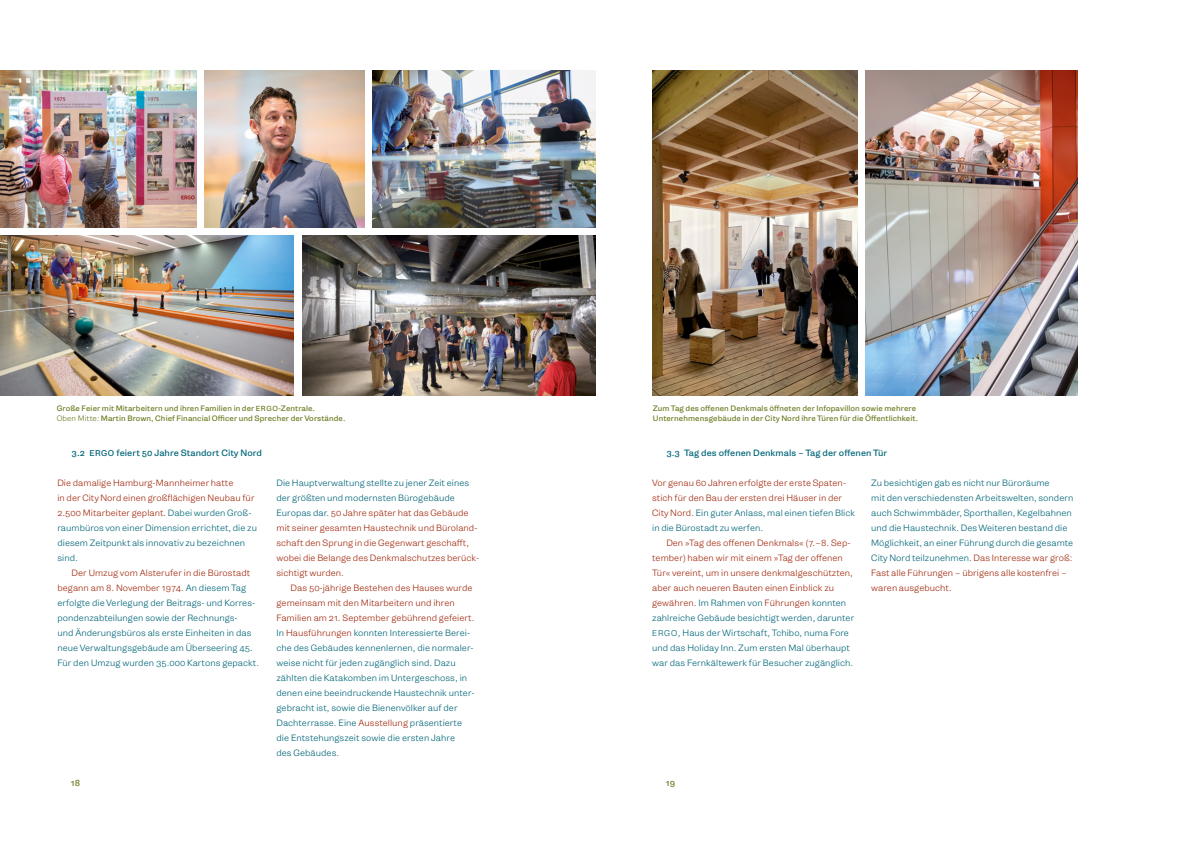
<style>
.page{position:relative;width:1191px;height:842px;background:#fff}
.page>*{position:absolute;margin:0;border:0;box-sizing:border-box;transform-origin:0 0}
.grund{font:300 8.7px/15px "Gira Sans";letter-spacing:.005em;color:#006578}
.grund_oE{font:300 8.7px/15px "Gira Sans";letter-spacing:.005em;color:#006578}
.grund_oE-2{font:300 8.7px/15px "Gira Sans";letter-spacing:.005em;color:#a12a0f}
.ue02{font:8.7px "Gira Sans";letter-spacing:.005em;color:#006578}
.Pagina{font:8.7px "Gira Sans";color:#6c7c23}
.BU{font:7.5px/10.5px "Gira Sans";letter-spacing:.01em;color:#6c7c23}
.s1{font-size:7px}
.s2{font-weight:300}
.s3{font-size:8px}
.s4{color:#a12a0f}
.s5{color:#006578}
</style>
<div class="page">
<img style="left:2px;top:70px;width:194px;height:157px">
<img style="left:372px;top:70px;width:223px;height:157px">
<img style="left:652px;top:70px;width:205px;height:325px">
<img style="left:865px;top:70px;width:212px;height:325px">
<img style="left:302px;top:236px;width:293px;height:159px">
<img style="left:2px;top:236px;width:291px;height:159px">
<img style="left:204px;top:70px;width:160px;height:157px">
<hr style="left:595px;top:0;width:1px;height:842px;background:#000">
<p class="BU" style="left:57px;top:403px;width:290px">Große Feier mit Mitarbeitern und ihren Familien in der <span class="s1">ERGO</span>-Zentrale.<br><span class="s2">Oben Mitte:</span> Martin Brown, Chief Financial Officer und Sprecher der Vorstände.</p>
<p class="BU" style="left:653px;top:403px;width:267px">Zum Tag des offenen Denkmals öffneten der Infopavillon sowie mehrere<br>Unternehmensgebäude in der City Nord ihre Türen für die Öffentlichkeit.</p>
<p class="ue02" style="left:72px;top:447px;width:192px">3.2 <span class="s3">ERGO</span> feiert 50 Jahre Standort City Nord</p>
<p class="ue02" style="left:666px;top:447px;width:222px">3.3 Tag des offenen Denkmals – Tag der offenen Tür</p>
<p class="grund_oE" style="left:57px;top:475px;width:201px"><span class="s4">Die damalige Hamburg-Mannheimer hatte<br>in der City Nord einen großflächigen Neubau für 2.500 Mitarbeiter geplant.</span> Dabei wurden Groß&shy;raumbüros von einer Dimension errichtet, die zu diesem Zeitpunkt als innovativ zu bezeichnen sind.</p>
<p class="grund" style="left:57px;top:565px;width:203px;text-indent:14px"><span class="s4">Der Umzug vom Alsterufer in die Bürostadt begann am 8. November 1974.</span> An diesem Tag erfolgte die Verlegung der Beitrags- und Korres&shy;pondenzabteilungen sowie der Rechnungs-<br>und Änderungsbüros als erste Einheiten in das neue Verwaltungsgebäude am Überseering 45.<br>Für den Umzug wurden 35.000 Kartons gepackt.</p>
<p class="grund_oE-2" style="left:276px;top:475px;width:204px"><span class="s5">Die Hauptverwaltung stellte zu jener Zeit eines der größten und modernsten Bürogebäude Europas dar.</span> 50 Jahre später hat das Gebäude mit seiner gesamten Haustechnik und Büroland&shy;schaft den Sprung in die Gegenwart geschafft, wobei die Belange des Denkmalschutzes berück&shy;sichtigt wurden.</p>
<p class="grund" style="left:276px;top:580px;width:199px;text-indent:14px"><span class="s4">Das 50-jährige Bestehen des Hauses wurde gemeinsam mit den Mitarbeitern und ihren Familien am 21. September gebührend gefeiert.<br></span>In <span class="s4">Hausführungen</span> konnten Interessierte Berei&shy;che des Gebäudes kennenlernen, die normaler&shy;weise nicht für jeden zugänglich sind. Dazu zählten die Katakomben im Untergeschoss, in denen eine beeindruckende Haustechnik unter&shy;gebracht ist, sowie die Bienenvölker auf der Dachterrasse. Eine <span class="s4">Ausstellung</span> präsentierte die Entstehungszeit sowie die ersten Jahre<br>des Gebäudes.</p>
<p class="grund_oE-2" style="left:652px;top:475px;width:204px">Vor genau 60 Jahren erfolgte der erste Spaten&shy;stich für den Bau der ersten drei Häuser in der City Nord. <span class="s5">Ein guter Anlass, mal einen tiefen Blick in die Bürostadt zu werfen.</span></p>
<p class="grund" style="left:652px;top:535px;width:203px;text-indent:14px"><span class="s4">Den »Tag des offenen Denkmals« (7.–8. Sep&shy;tember) haben wir mit einem »Tag der offenen Tür« vereint, um in unsere denkmalgeschützten, aber auch neueren Bauten einen Einblick zu gewähren.</span> Im Rahmen von <span class="s4">Führungen</span> konnten zahlreiche Gebäude besichtigt werden, darunter <span class="s3">ERGO</span>, Haus der Wirtschaft, Tchibo, numa Fore und das Holiday Inn. Zum ersten Mal überhaupt war das Fernkältewerk für Besucher zugänglich.</p>
<p class="grund_oE" style="left:871px;top:475px;width:204px">Zu besichtigen gab es nicht nur Büroräume<br>mit den verschiedensten Arbeitswelten, sondern auch Schwimmbäder, Sporthallen, Kegelbahnen und die Haustechnik. Des Weiteren bestand die Möglichkeit, an einer Führung durch die gesamte City Nord teilzunehmen. <span class="s4">Das Interesse war groß:<br>Fast alle Führungen – übrigens alle kostenfrei – waren ausgebucht.</span></p>
<p class="Pagina" style="left:71px;top:777px;width:11px">18</p>
<p class="Pagina" style="left:665px;top:777px;width:11px">19</p>
</div>
